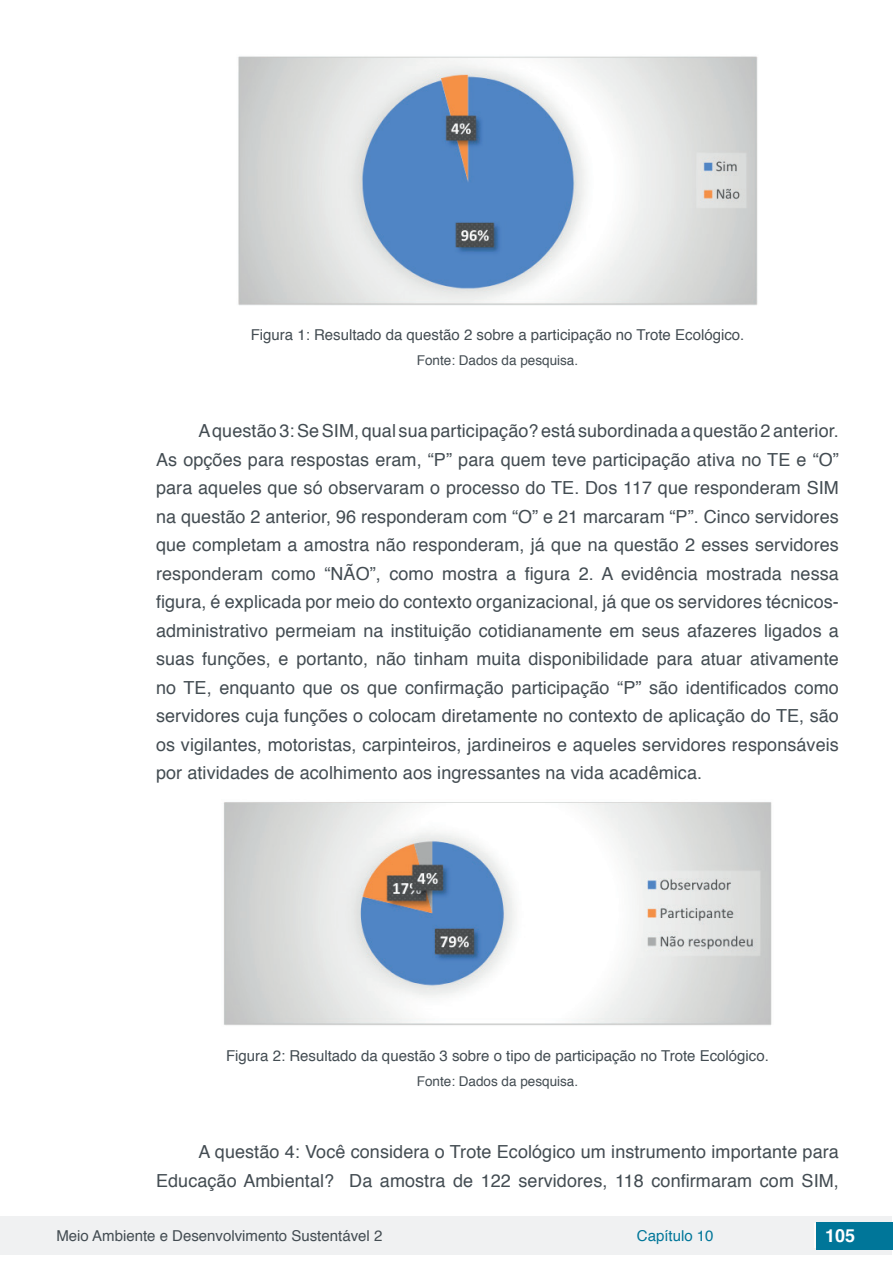
<style>
.page{position:relative;width:893px;height:1263px;background:#fff}
.page>*{position:absolute;margin:0;border:0;box-sizing:border-box;transform-origin:0 0}
.t1{font:18px/28.5px "Helvetica";letter-spacing:.005em;color:#434c52;text-align:justify}
.t2{font:700 18px "Helvetica";color:#fff}
.t3{font:15px "Helvetica";color:#434c52}
.t4{font:15px "Helvetica";color:#007699}
.t5{font:13.5px "Helvetica";color:#434c52}
</style>
<div class="page">
<div style="left:1px;top:1216px;width:891px;height:38px;background:#f0f1f2"></div>
<div style="left:816px;top:1222px;width:77px;height:27px;background:#007699"></div>
<svg style="left:815px;top:1224px;width:1px;height:24px"></svg>
<img style="left:238px;top:56px;width:520px;height:249px">
<img style="left:223px;top:802px;width:549px;height:224px">
<p class="t3" style="left:251px;top:324px;width:495px">Figura 1: Resultado da questão 2 sobre a participação no Trote Ecológico.</p>
<p class="t5" style="left:417px;top:350px;width:163px">Fonte: Dados da pesquisa.</p>
<p class="t1" style="left:156px;top:417px;width:684px;text-indent:43px">A questão 3: Se SIM, qual sua participação? está subordinada a questão 2 anterior.<br>As opções para respostas eram, “P” para quem teve participação ativa no TE e “O” para aqueles que só observaram o processo do TE. Dos 117 que responderam SIM na questão 2 anterior, 96 responderam com “O” e 21 marcaram “P”. Cinco servidores que completam a amostra não responderam, já que na questão 2 esses servidores responderam como “NÃO”, como mostra a figura 2. A evidência mostrada nessa figura, é explicada por meio do contexto organizacional, já que os servidores técnicos&shy;administrativo permeiam na instituição cotidianamente em seus afazeres ligados a suas funções, e portanto, não tinham muita disponibilidade para atuar ativamente no TE, enquanto que os que confirmação participação “P” são identificados como servidores cuja funções o colocam diretamente no contexto de aplicação do TE, são os vigilantes, motoristas, carpinteiros, jardineiros e aqueles servidores responsáveis por atividades de acolhimento aos ingressantes na vida acadêmica.</p>
<p class="t3" style="left:226px;top:1044px;width:544px">Figura 2: Resultado da questão 3 sobre o tipo de participação no Trote Ecológico.</p>
<p class="t5" style="left:417px;top:1071px;width:163px">Fonte: Dados da pesquisa.</p>
<p class="t1" style="left:156px;top:1138px;width:684px;text-align:right">A questão 4: Você considera o Trote Ecológico um instrumento importante para<br>Educação Ambiental? Da amostra de 122 servidores, 118 confirmaram com SIM,</p>
<p class="t3" style="left:56px;top:1224px;width:327px">Meio Ambiente e Desenvolvimento Sustentável 2</p>
<p class="t4" style="left:637px;top:1224px;width:78px">Capítulo 10</p>
<p class="t2" style="left:825px;top:1221px;width:32px">105</p>
</div>
